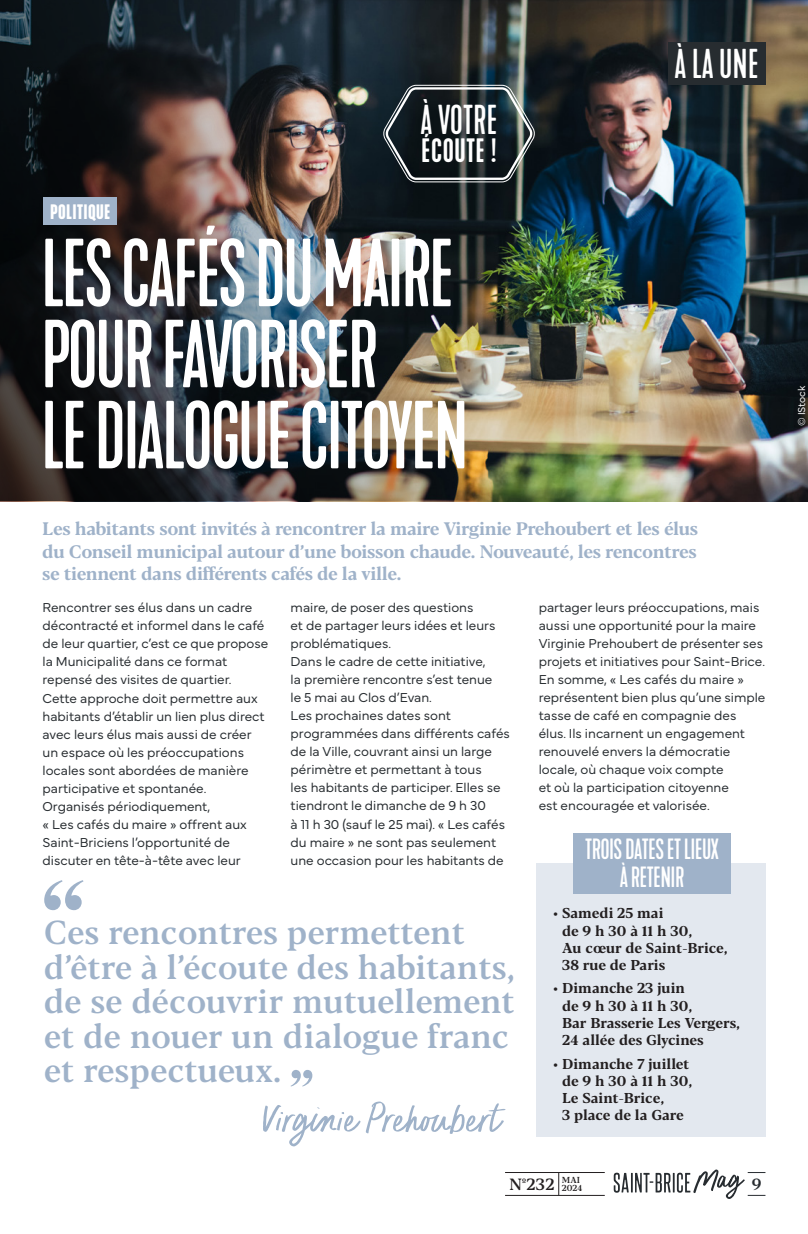
<style>
.page{position:relative;width:808px;height:1234px;background:#fff}
.page>*{position:absolute;margin:0;border:0;box-sizing:border-box;transform-origin:0 0}
.t1{font:condensed 90px/81px "Kapra Neue";letter-spacing:-.03em;color:#fff}
.t2{font:56.55px "Oranges And Lemons Script Up";color:#9fb2c9}
.t3{font:condensed 39px "Kapra Neue";color:#fff}
.t4{font:condensed 38.85px "Kapra Neue";color:#fff}
.t5{font:500 33px/34.5px "Blacker Pro Tx";color:#9fb2c9}
.t6{font:500 condensed 31.5px "Kapra Neue";letter-spacing:.02em;color:#fff}
.t7{font:condensed 27.3px/27.6px "Kapra Neue";letter-spacing:-.02em;color:#fff;text-align:center}
.t8{font:600 condensed 19.5px "Kapra Neue";letter-spacing:.02em;color:#fff}
.t9{font:700 18px/22.5px "Blacker Pro Tx";letter-spacing:-.02em;color:#9fb2c9;text-align:justify}
.t10{font:500 16.2px "Blacker Pro Tx";color:#231f20}
.t11{font:500 16.2px "Blacker Pro Tx";color:#272c30}
.t12{font:700 14.25px/17.2px "Blacker Pro Tx";color:#231f20}
.t13{font:300 13.5px/18px "Mundial";color:#272c30}
.t14{font:300 10.5px "Mundial";letter-spacing:-.01em;color:#fff}
.t15{font:500 8.7px "Blacker Pro Tx";color:#231f20}
</style>
<div class="page">
<img style="left:573px;top:0;width:235px;height:501px">
<img style="left:0;top:0;width:573px;height:501px">
<div style="left:668px;top:43px;width:97px;height:42px;background:#272c30"></div>
<div style="left:44px;top:198px;width:73px;height:27px;background:#9fb2c9"></div>
<svg style="left:382px;top:84px;width:154px;height:99px;background:#2d363a"></svg>
<svg style="left:44px;top:880px;width:39px;height:29px"></svg>
<svg style="left:291px;top:1070px;width:21px;height:16px"></svg>
<div style="left:536px;top:862px;width:229px;height:273px;background:#e3e8ef"></div>
<div style="left:573px;top:832px;width:158px;height:61px;background:#9fb2c9"></div>
<hr style="left:505px;top:1171px;width:100px;height:1px;background:#231f20">
<hr style="left:505px;top:1194px;width:100px;height:1px;background:#231f20">
<svg style="left:558px;top:1172px;width:1px;height:22px"></svg>
<svg style="left:614px;top:1169px;width:151px;height:29px"></svg>
<h3 class="t3" style="left:421px;top:96px;width:78px">À VOTRE</h3>
<h3 class="t6" style="left:421px;top:132px;width:77px">ÉCOUTE !</h3>
<h3 class="t8" style="left:50px;top:199px;width:62px">POLITIQUE</h3>
<h1 class="t1" style="left:41px;top:235px;width:429px">LES CAFÉS DU MAIRE<br>POUR FAVORISER<br>LE DIALOGUE CITOYEN</h1>
<h3 class="t4" style="left:674px;top:41px;width:86px">À LA UNE</h3>
<h3 class="t9" style="left:42px;top:516px;width:657px">Les habitants sont invités à rencontrer la maire Virginie Prehoubert et les élus du Conseil municipal autour d’une boisson chaude. Nouveauté, les rencontres se tiennent dans différents cafés de la ville.</h3>
<p class="t13" style="left:43px;top:597px;width:227px">Rencontrer ses élus dans un cadre décontracté et informel dans le café de leur quartier, c’est ce que propose la Municipalité dans ce format repensé des visites de quartier.<br>Cette approche doit permettre aux habitants d’établir un lien plus direct avec leurs élus mais aussi de créer un espace où les préoccupations locales sont abordées de manière participative et spontanée.<br>Organisés périodiquement,<br>« Les cafés du maire » offrent aux Saint-Briciens l’opportunité de discuter en tête-à-tête avec leur</p>
<p class="t13" style="left:291px;top:597px;width:221px">maire, de poser des questions<br>et de partager leurs idées et leurs problématiques.<br>Dans le cadre de cette initiative,<br>la première rencontre s’est tenue<br>le 5 mai au Clos d’Evan.<br>Les prochaines dates sont programmées dans différents cafés de la Ville, couvrant ainsi un large périmètre et permettant à tous<br>les habitants de participer. Elles se tiendront le dimanche de 9 h 30<br>à 11 h 30 (sauf le 25 mai). « Les cafés du maire » ne sont pas seulement une occasion pour les habitants de</p>
<p class="t13" style="left:539px;top:597px;width:228px">partager leurs préoccupations, mais aussi une opportunité pour la maire Virginie Prehoubert de présenter ses projets et initiatives pour Saint-Brice.<br>En somme, « Les cafés du maire » représentent bien plus qu’une simple tasse de café en compagnie des élus. Ils incarnent un engagement renouvelé envers la démocratie locale, où chaque voix compte<br>et où la participation citoyenne<br>est encouragée et valorisée.</p>
<h3 class="t7" style="left:585px;top:836px;width:135px">TROIS DATES ET LIEUX<br>À RETENIR</h3>
<p class="t12" style="left:562px;top:903px;width:167px;text-indent:-9px">• Samedi 25 mai<br>de 9 h 30 à 11 h 30,<br>Au cœur de Saint-Brice,<br>38 rue de Paris</p>
<p class="t12" style="left:562px;top:978px;width:179px;text-indent:-9px">• Dimanche 23 juin<br>de 9 h 30 à 11 h 30,<br>Bar Brasserie Les Vergers,<br>24 allée des Glycines</p>
<p class="t12" style="left:562px;top:1053px;width:131px;text-indent:-9px">• Dimanche 7 juillet de 9 h 30 à 11 h 30,<br>Le Saint-Brice,<br>3 place de la Gare</p>
<h3 class="t5" style="left:44px;top:913px;width:472px">Ces rencontres permettent d’être à l’écoute des habitants, de se découvrir mutuellement et de nouer un dialogue franc et respectueux.</h3>
<h2 class="t2" style="left:264px;top:1092px;width:239px">Virginie Prehoubert</h2>
<p class="t15" style="left:562px;top:1173px;width:20px">MAI</p>
<p class="t10" style="left:509px;top:1172px;width:75px">№232 <sub>2024</sub></p>
<p class="t11" style="left:752px;top:1172px;width:11px">9</p>
<p class="t14" style="left:793px;top:426px;width:42px;rotate:-90deg">© IStock</p>
</div>
